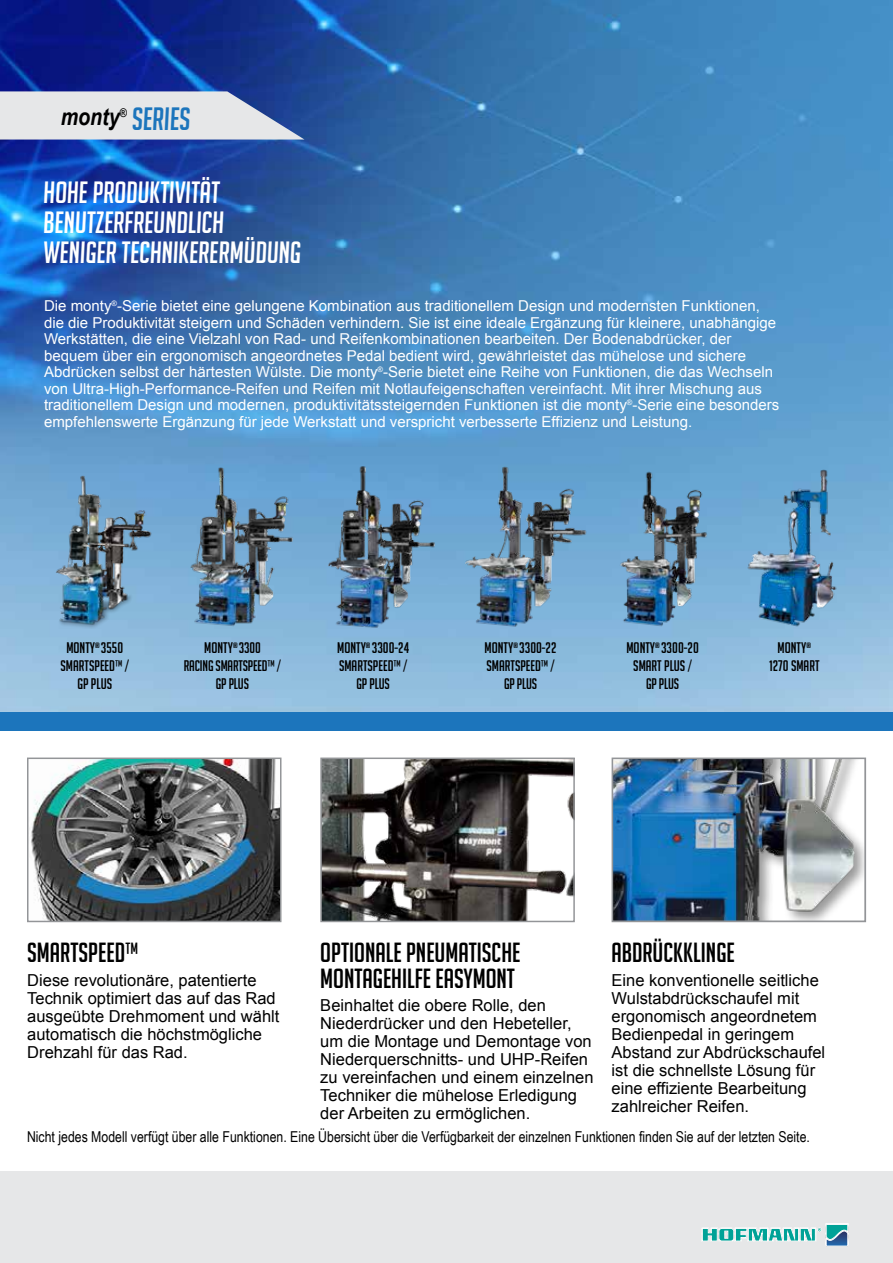
<style>
.page{position:relative;width:893px;height:1263px;background:#fff}
.page>*{position:absolute;margin:0;border:0;box-sizing:border-box;transform-origin:0 0}
.t1{font:italic 31.5px "Big Noodle Titling";color:#1c75bc}
.t2{font:italic 30px/30px "Big Noodle Titling";color:#fff}
.t3{font:27px/25.5px "Big Noodle Titling";color:#000}
.t4{font:italic 700 24px "Arial Narrow";color:#000}
.t5{font:16.5px/18px "Arial";color:#000}
.t6{font:15px/16.5px "Arial";color:#fff}
.t7{font:15px/18px "Big Noodle Titling";color:#000;text-align:center}
.t8{font:15px "Arial Narrow";color:#000}
</style>
<div class="page">
<img style="left:0;top:0;width:893px;height:712px">
<div style="left:0;top:712px;width:893px;height:18px;background:#1c75bc"></div>
<div style="left:0;top:1171px;width:893px;height:92px;background:#e6e7e8"></div>
<svg style="left:0;top:91px;width:304px;height:49px;background:#c9cfdb"></svg>
<img style="left:31px;top:760px;width:247px;height:159px">
<div style="left:27px;top:757px;width:254px;height:165px;border:2px solid #939598"></div>
<img style="left:615px;top:761px;width:247px;height:157px">
<div style="left:612px;top:757px;width:254px;height:165px;border:2px solid #939598"></div>
<svg style="left:323px;top:760px;width:249px;height:159px"></svg>
<div style="left:320px;top:757px;width:255px;height:165px;border:2px solid #939598"></div>
<img style="left:55px;top:474px;width:100px;height:156px">
<img style="left:187px;top:467px;width:110px;height:165px">
<img style="left:328px;top:464px;width:111px;height:166px">
<img style="left:463px;top:464px;width:127px;height:166px">
<img style="left:602px;top:465px;width:110px;height:165px">
<img style="left:744px;top:467px;width:101px;height:163px">
<div style="left:825px;top:1223px;width:24px;height:24px;border:1px solid #fff"></div>
<svg style="left:701px;top:1223px;width:147px;height:24px"></svg>
<h3 class="t4" style="left:61px;top:99px;width:68px">monty<sup>®</sup></h3>
<h1 class="t1" style="left:132px;top:102px;width:60px">SERIES</h1>
<h2 class="t2" style="left:44px;top:177px;width:259px">HOHE PRODUKTIVITÄT<br>BENUTZERFREUNDLICH<br>WENIGER TECHNIKERERMÜDUNG</h2>
<p class="t6" style="left:44px;top:298px;width:737px">Die monty<sup>®</sup>-Serie bietet eine gelungene Kombination aus traditionellem Design und modernsten Funktionen, die die Produktivität steigern und Schäden verhindern. Sie ist eine ideale Ergänzung für kleinere, unabhängige Werkstätten, die eine Vielzahl von Rad- und Reifenkombinationen bearbeiten. Der Bodenabdrücker, der bequem über ein ergonomisch angeordnetes Pedal bedient wird, gewährleistet das mühelose und sichere Abdrücken selbst der härtesten Wülste. Die monty<sup>®</sup>-Serie bietet eine Reihe von Funktionen, die das Wechseln von Ultra-High-Performance-Reifen und Reifen mit Notlaufeigenschaften vereinfacht. Mit ihrer Mischung aus traditionellem Design und modernen, produktivitätssteigernden Funktionen ist die monty<sup>®</sup>-Serie eine besonders empfehlenswerte Ergänzung für jede Werkstatt und verspricht verbesserte Effizienz und Leistung.</p>
<p class="t7" style="left:61px;top:639px;width:70px">MONTY<sup>®</sup> 3550<br>SMARTSPEED™ /<br>GP PLUS</p>
<p class="t7" style="left:184px;top:639px;width:99px">MONTY<sup>®</sup> 3300<br>RACING SMARTSPEED™ /<br>GP PLUS</p>
<p class="t7" style="left:337px;top:639px;width:74px">MONTY<sup>®</sup> 3300-24<br>SMARTSPEED™ /<br>GP PLUS</p>
<p class="t7" style="left:485px;top:639px;width:74px">MONTY<sup>®</sup> 3300-22<br>SMARTSPEED™ /<br>GP PLUS</p>
<p class="t7" style="left:626px;top:639px;width:74px">MONTY<sup>®</sup> 3300-20<br>SMART PLUS /<br>GP PLUS</p>
<p class="t7" style="left:769px;top:639px;width:52px">MONTY<sup>®<br></sup>1270 SMART</p>
<h3 class="t3" style="left:27px;top:940px;width:112px">SMARTSPEED™</h3>
<p class="t5" style="left:27px;top:971px;width:254px">Diese revolutionäre, patentierte<br>Technik optimiert das auf das Rad ausgeübte Drehmoment und wählt automatisch die höchstmögliche<br>Drehzahl für das Rad.</p>
<h3 class="t3" style="left:320px;top:940px;width:202px">OPTIONALE PNEUMATISCHE<br>MONTAGEHILFE EASYMONT</h3>
<h3 class="t3" style="left:612px;top:940px;width:125px">ABDRÜCKKLINGE</h3>
<p class="t5" style="left:612px;top:971px;width:215px">Eine konventionelle seitliche<br>Wulstabdrückschaufel mit ergonomisch angeordnetem<br>Bedienpedal in geringem<br>Abstand zur Abdrückschaufel ist die schnellste Lösung für eine effiziente Bearbeitung zahlreicher Reifen.</p>
<p class="t5" style="left:320px;top:996px;width:275px">Beinhaltet die obere Rolle, den Niederdrücker und den Hebeteller, um die Montage und Demontage von Niederquerschnitts- und UHP-Reifen zu vereinfachen und einem einzelnen Techniker die mühelose Erledigung der Arbeiten zu ermöglichen.</p>
<p class="t8" style="left:27px;top:1126px;width:784px">Nicht jedes Modell verfügt über alle Funktionen. Eine Übersicht über die Verfügbarkeit der einzelnen Funktionen finden Sie auf der letzten Seite.</p>
</div>
